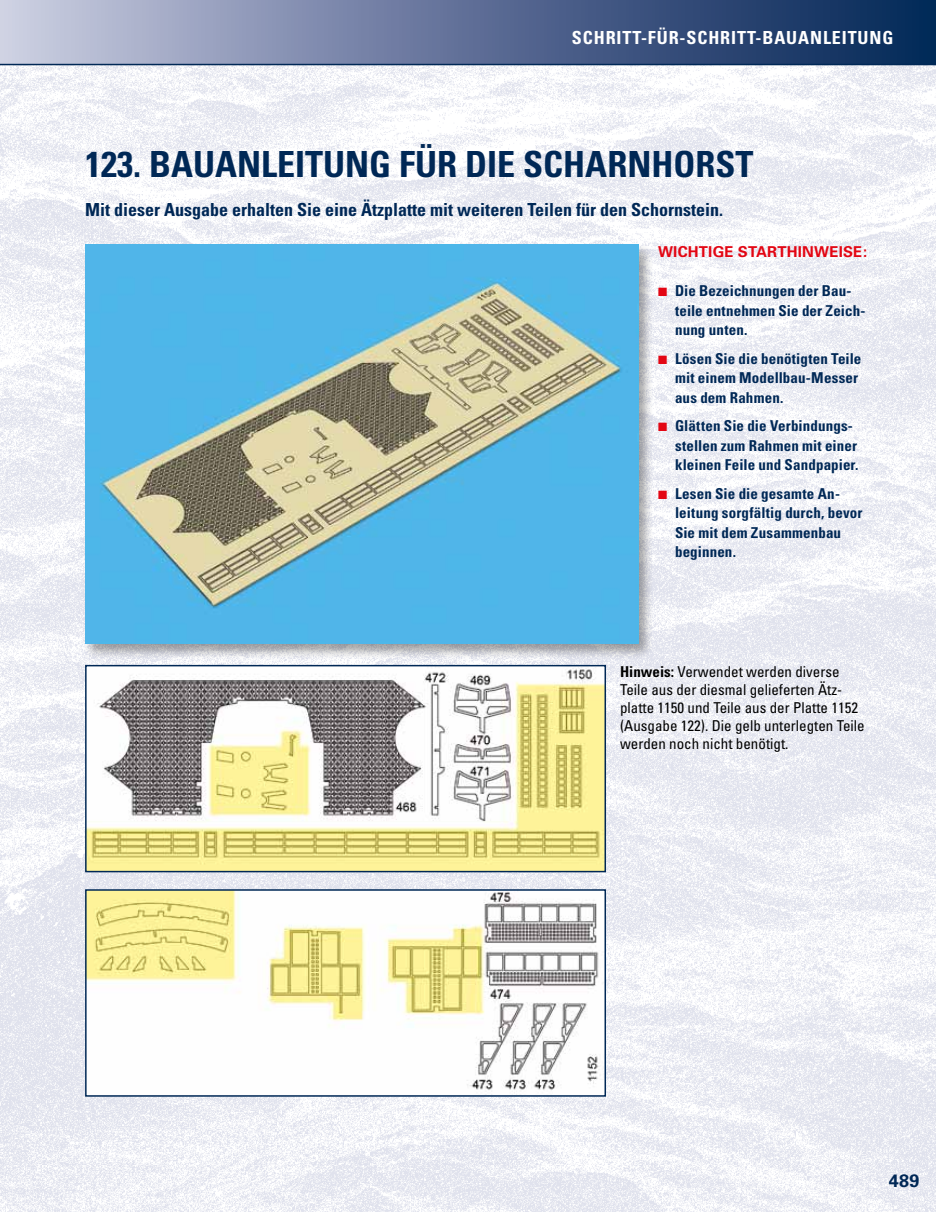
<style>
.page{position:relative;width:936px;height:1212px;background:#fff}
.page>*{position:absolute;margin:0;border:0;box-sizing:border-box;transform-origin:0 0}
.t1{font:700 condensed 36px "Univers";color:#002856}
.t2{font:700 condensed 18px "Univers";color:#002856}
.t3{font:700 condensed 18px "Univers";letter-spacing:.05em;color:#fff}
.t4{font:700 18px "Univers";color:#002856}
.t5{font:700 condensed 15px/19.5px "Univers";letter-spacing:.005em;color:#002856}
.t6{font:condensed 15px/18px "Univers";color:#000}
.t7{font:700 15px "Univers";letter-spacing:.015em;color:#e30613}
.s1{color:#e30613}
.s2{font-weight:700}
</style>
<div class="page">
<img style="left:0;top:65px;width:935px;height:1147px">
<div style="left:0;top:0;width:935px;height:64px;background:linear-gradient(to right,#c9c9e0,#001f53)"></div>
<hr style="left:0;top:64px;width:935px;height:1px;background:#002856">
<div style="left:83px;top:242px;width:570px;height:418px;background:#000;opacity:.35"></div>
<img style="left:85px;top:245px;width:553px;height:399px">
<img style="left:88px;top:668px;width:515px;height:201px">
<div style="left:85px;top:665px;width:521px;height:207px;border:2px solid #002856"></div>
<img style="left:88px;top:892px;width:515px;height:202px">
<div style="left:85px;top:889px;width:521px;height:208px;border:2px solid #002856"></div>
<p class="t3" style="left:572px;top:27px;width:323px">Schritt-für-Schritt-Bauanleitung</p>
<h1 class="t1" style="left:85px;top:143px;width:669px">123. Bauanleitung für die Scharnhorst</h1>
<p class="t2" style="left:85px;top:198px;width:639px">Mit dieser Ausgabe erhalten Sie eine Ätzplatte mit weiteren Teilen für den Schornstein.</p>
<p class="t7" style="left:658px;top:243px;width:211px">WICHTIGE STARTHINWEISE:</p>
<p class="t5" style="left:675px;top:281px;width:192px;text-indent:-17px"><span class="s1">■</span> Die Bezeichnungen der Bau&shy;teile entnehmen Sie der Zeich&shy;nung unten.</p>
<p class="t5" style="left:675px;top:348px;width:188px;text-indent:-17px"><span class="s1">■</span> Lösen Sie die benötigten Teile mit einem Modellbau-Messer aus dem Rahmen.</p>
<p class="t5" style="left:675px;top:416px;width:185px;text-indent:-17px"><span class="s1">■</span> Glätten Sie die Verbindungs&shy;stellen zum Rahmen mit einer kleinen Feile und Sandpapier.</p>
<p class="t5" style="left:675px;top:483px;width:189px;text-indent:-17px"><span class="s1">■</span> Lesen Sie die gesamte An&shy;leitung sorgfältig durch, bevor<br>Sie mit dem Zusammenbau beginnen.</p>
<p class="t6" style="left:620px;top:663px;width:246px"><span class="s2">Hinweis:</span> Verwendet werden diverse Teile aus der diesmal gelieferten Ätz&shy;platte 1150 und Teile aus der Platte 1152 (Ausgabe 122). Die gelb unterlegten Teile werden noch nicht benötigt.</p>
<p class="t4" style="left:888px;top:1170px;width:32px">489</p>
</div>
